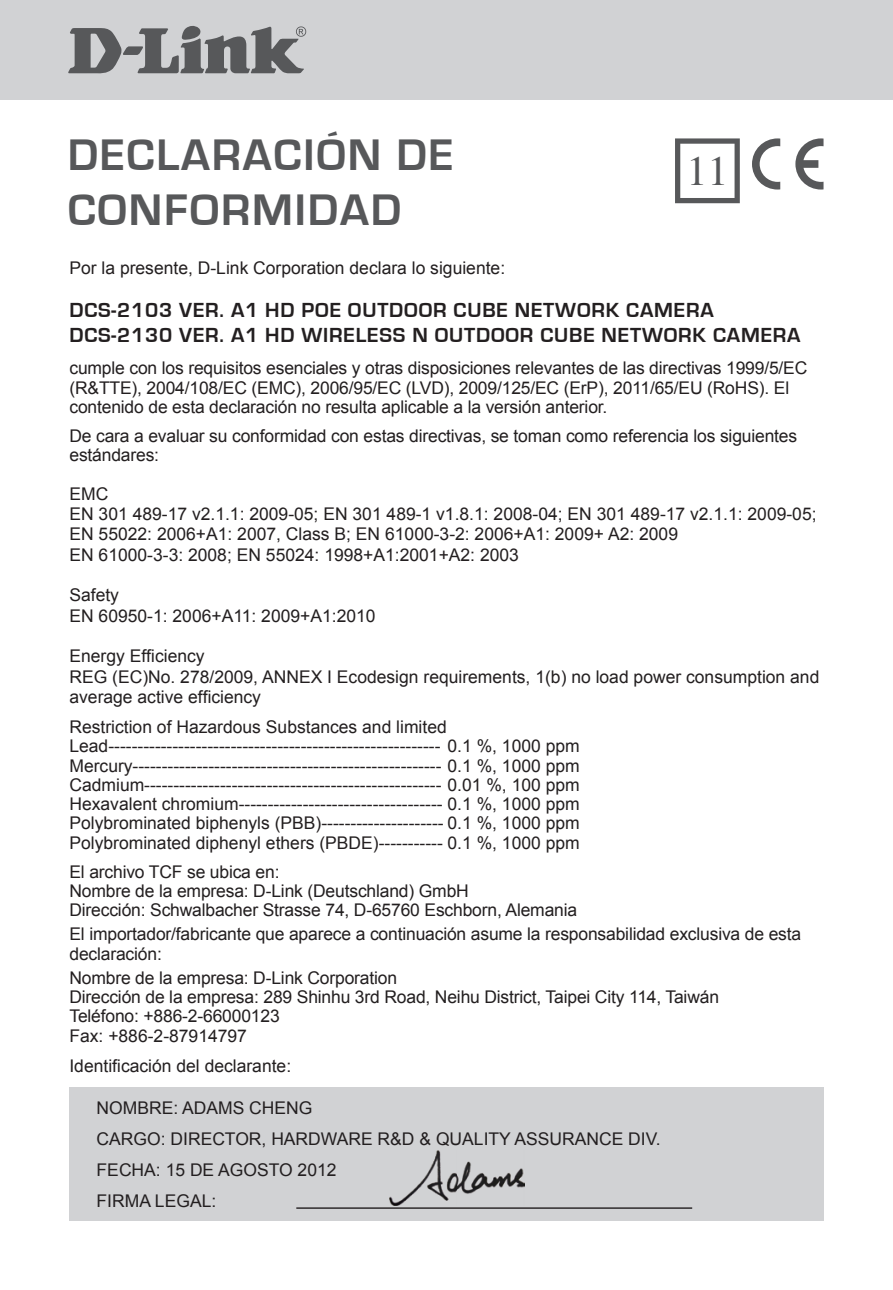
<style>
.page{position:relative;width:893px;height:1290px;background:#fff}
.page>*{position:absolute;margin:0;border:0;box-sizing:border-box;transform-origin:0 0}
.t1{font:700 45.5px/54.6px "Eurostile";letter-spacing:.04em;color:#57585a}
.t2{font:42px "Times";color:#57585a}
.t3{font:700 21px "Eurostile";letter-spacing:.04em;color:#231f20}
.t4{font:17.5px/19.2px "Arial";letter-spacing:-.01em;color:#231f20}
</style>
<div class="page">
<div style="left:0;top:0;width:893px;height:99px;background:#d1d2d4"></div>
<svg style="left:68px;top:26px;width:238px;height:48px"></svg>
<div style="left:69px;top:1086px;width:754px;height:134px;background:#d1d2d4"></div>
<hr style="left:296px;top:1207px;width:396px;height:2px;background:#231f20">
<img style="left:390px;top:1151px;width:134px;height:55px">
<svg style="left:675px;top:138px;width:65px;height:65px"></svg>
<svg style="left:795px;top:138px;width:28px;height:52px"></svg>
<svg style="left:752px;top:138px;width:28px;height:52px"></svg>
<h1 class="t1" style="left:68px;top:129px;width:387px">DECLARACIÓN DE<br>CONFORMIDAD</h1>
<h2 class="t2" style="left:686px;top:148px;width:43px">11</h2>
<p class="t4" style="left:69px;top:258px;width:437px">Por la presente, D-Link Corporation declara lo siguiente:</p>
<p class="t3" style="left:69px;top:298px;width:323px">DCS-2103 VER. A1 HD POE OUTDOOR</p>
<p class="t3" style="left:454px;top:298px;width:203px">CUBE NETWORK CAMERA</p>
<p class="t3" style="left:69px;top:323px;width:246px">DCS-2130 VER. A1 HD WIRELESS</p>
<p class="t3" style="left:412px;top:323px;width:67px">N OUTDOOR</p>
<p class="t3" style="left:540px;top:323px;width:203px">CUBE NETWORK CAMERA</p>
<p class="t4" style="left:69px;top:359px;width:739px">cumple con los requisitos esenciales y otras disposiciones relevantes de las directivas 1999/5/EC (R&amp;TTE), 2004/108/EC (EMC), 2006/95/EC (LVD), 2009/125/EC (ErP), 2011/65/EU (RoHS). El contenido de esta declaración no resulta aplicable a la versión anterior.</p>
<p class="t4" style="left:69px;top:426px;width:729px">De cara a evaluar su conformidad con estas directivas, se toman como referencia los siguientes estándares:</p>
<p class="t4" style="left:69px;top:484px;width:749px;line-height:20.3px">EMC<br>EN 301 489-17 v2.1.1: 2009-05; EN 301 489-1 v1.8.1: 2008-04; EN 301 489-17 v2.1.1: 2009-05; EN 55022: 2006+A1: 2007, Class B; EN 61000-3-2: 2006+A1: 2009+ A2: 2009<br>EN 61000-3-3: 2008; EN 55024: 1998+A1:2001+A2: 2003</p>
<p class="t4" style="left:69px;top:585px;width:308px;line-height:20.3px">Safety<br>EN 60950-1: 2006+A11: 2009+A1:2010</p>
<p class="t4" style="left:69px;top:646px;width:751px;line-height:20.3px">Energy Efficiency<br>REG (EC)No. 278/2009, ANNEX I Ecodesign requirements, 1(b) no load power consumption and average active efficiency</p>
<p class="t4" style="left:69px;top:717px;width:512px">Restriction of Hazardous Substances and limited Lead--------------------------------------------------------- 0.1 %, 1000 ppm Mercury----------------------------------------------------- 0.1 %, 1000 ppm Cadmium--------------------------------------------------- 0.01 %, 100 ppm Hexavalent chromium----------------------------------- 0.1 %, 1000 ppm Polybrominated biphenyls (PBB)--------------------- 0.1 %, 1000 ppm Polybrominated diphenyl ethers (PBDE)----------- 0.1 %, 1000 ppm</p>
<p class="t4" style="left:69px;top:862px;width:509px">El archivo TCF se ubica en:<br>Nombre de la empresa: D-Link (Deutschland) GmbH<br>Dirección: Schwalbacher Strasse 74, D-65760 Eschborn, Alemania</p>
<p class="t4" style="left:69px;top:925px;width:733px">El importador/fabricante que aparece a continuación asume la responsabilidad exclusiva de esta declaración:</p>
<p class="t4" style="left:69px;top:968px;width:651px">Nombre de la empresa: D-Link Corporation<br>Dirección de la empresa: 289 Shinhu 3rd Road, Neihu District, Taipei City 114, Taiwán Teléfono: +886-2-66000123<br>Fax: +886-2-87914797</p>
<p class="t4" style="left:69px;top:1056px;width:223px">Identificación del declarante:</p>
<p class="t4" style="left:97px;top:1092px;width:566px;line-height:30.8px">NOMBRE: ADAMS CHENG<br>CARGO: DIRECTOR, HARDWARE R&amp;D &amp; QUALITY ASSURANCE DIV.<br>FECHA: 15 de agosto</p>
<p class="t4" style="left:298px;top:1160px;width:40px">2012</p>
<p class="t4" style="left:97px;top:1191px;width:121px">FIRMA LEGAL:</p>
</div>
